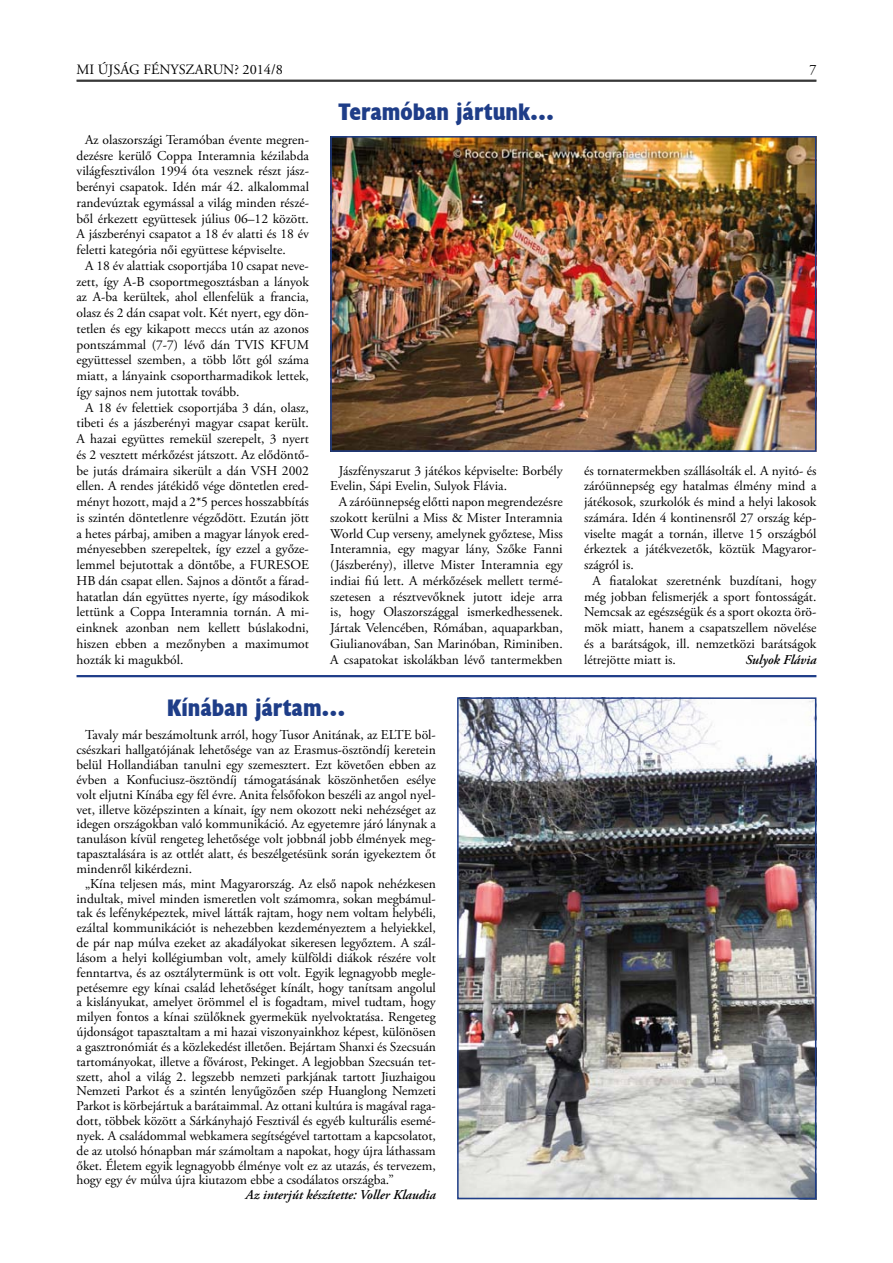
<style>
.page{position:relative;width:893px;height:1263px;background:#fff}
.page>*{position:absolute;margin:0;border:0;box-sizing:border-box;transform-origin:0 0}
.t1{font:24px "Husa HU";color:#1e3d88}
.t2{font:14.25px "Adobe Garamond Pro";color:#000}
.t3{font:13.5px/15.8px "Adobe Garamond Pro";color:#000;text-align:justify}
.t4{font:italic 600 13.5px "Adobe Garamond Pro";color:#000}
</style>
<div class="page">
<hr style="left:77px;top:80px;width:739px;height:1px;background:#000">
<hr style="left:77px;top:81px;width:739px;height:1px;background:#000">
<img style="left:333px;top:139px;width:480px;height:310px">
<div style="left:330px;top:136px;width:486px;height:316px;border:2px solid #1e3d88"></div>
<hr style="left:77px;top:675px;width:739px;height:2px;background:#1e3d88">
<img style="left:460px;top:700px;width:353px;height:496px">
<div style="left:457px;top:697px;width:359px;height:502px;border:2px solid #1e3d88"></div>
<p class="t2" style="left:77px;top:61px;width:208px">MI ÚJSÁG FÉNYSZARUN? 2014/8</p>
<p class="t2" style="left:809px;top:61px;width:9px">7</p>
<h1 class="t1" style="left:339px;top:97px;width:217px">Teramóban jártunk…</h1>
<p class="t3" style="left:77px;top:132px;width:234px;text-indent:9px">Az olaszországi Teramóban évente megren&shy;dezésre kerülő Coppa Interamnia kézilabda világfesztiválon 1994 óta vesznek részt jász&shy;berényi csapatok. Idén már 42. alkalommal randevúztak egymással a világ minden részé&shy;ből érkezett együttesek július 06–12 között.<br>A jászberényi csapatot a 18 év alatti és 18 év feletti kategória női együttese képviselte.</p>
<p class="t3" style="left:77px;top:258px;width:234px;text-indent:9px">A 18 év alattiak csoportjába 10 csapat neve&shy;zett, így A-B csoportmegosztásban a lányok az A-ba kerültek, ahol ellenfelük a francia, olasz és 2 dán csapat volt. Két nyert, egy dön&shy;tetlen és egy kikapott meccs után az azonos pontszámmal (7-7) lévő dán TVIS KFUM együttessel szemben, a több lőtt gól száma miatt, a lányaink csoportharmadikok lettek, így sajnos nem jutottak tovább.</p>
<p class="t3" style="left:77px;top:400px;width:234px;text-indent:9px">A 18 év felettiek csoportjába 3 dán, olasz, tibeti és a jászberényi magyar csapat került.<br>A hazai együttes remekül szerepelt, 3 nyert és 2 vesztett mérkőzést játszott. Az elődöntő&shy;be jutás drámaira sikerült a dán VSH 2002 ellen. A rendes játékidő vége döntetlen ered&shy;ményt hozott, majd a 2*5 perces hosszabbítás is szintén döntetlenre végződött. Ezután jött a hetes párbaj, amiben a magyar lányok ered&shy;ményesebben szerepeltek, így ezzel a győze&shy;lemmel bejutottak a döntőbe, a FURESOE HB dán csapat ellen. Sajnos a döntőt a fárad&shy;hatatlan dán együttes nyerte, így másodikok lettünk a Coppa Interamnia tornán. A mi&shy;einknek azonban nem kellett búslakodni, hiszen ebben a mezőnyben a maximumot hozták ki magukból.</p>
<p class="t3" style="left:330px;top:463px;width:234px;text-indent:9px">Jászfényszarut 3 játékos képviselte: Borbély<br>Evelin, Sápi Evelin, Sulyok Flávia.</p>
<p class="t3" style="left:330px;top:494px;width:234px;text-indent:9px">A záróünnepség előtti napon megrendezésre szokott kerülni a Miss &amp; Mister Interamnia World Cup verseny, amelynek győztese, Miss Interamnia, egy magyar lány, Szőke Fanni (Jászberény), illetve Mister Interamnia egy indiai fiú lett. A mérkőzések mellett termé&shy;szetesen a résztvevőknek jutott ideje arra is, hogy Olaszországgal ismerkedhessenek.<br>Jártak Velencében, Rómában, aquaparkban, Giulianovában, San Marinóban, Riminiben.<br>A csapatokat iskolákban lévő tantermekben</p>
<h1 class="t1" style="left:167px;top:692px;width:180px">Kínában jártam…</h1>
<p class="t3" style="left:77px;top:728px;width:361px;line-height:14.9px;text-indent:9px">Tavaly már beszámoltunk arról, hogy Tusor Anitának, az ELTE böl&shy;csészkari hallgatójának lehetősége van az Erasmus-ösztöndíj keretein belül Hollandiában tanulni egy szemesztert. Ezt követően ebben az évben a Konfuciusz-ösztöndíj támogatásának köszönhetően esélye volt eljutni Kínába egy fél évre. Anita felsőfokon beszéli az angol nyel&shy;vet, illetve középszinten a kínait, így nem okozott neki nehézséget az idegen országokban való kommunikáció. Az egyetemre járó lánynak a tanuláson kívül rengeteg lehetősége volt jobbnál jobb élmények meg&shy;tapasztalására is az ottlét alatt, és beszélgetésünk során igyekeztem őt mindenről kikérdezni.</p>
<p class="t3" style="left:77px;top:876px;width:361px;line-height:14.9px;text-indent:9px">„Kína teljesen más, mint Magyarország. Az első napok nehézkesen indultak, mivel minden ismeretlen volt számomra, sokan megbámul&shy;tak és lefényképeztek, mivel látták rajtam, hogy nem voltam helybéli, ezáltal kommunikációt is nehezebben kezdeményeztem a helyiekkel, de pár nap múlva ezeket az akadályokat sikeresen legyőztem. A szál&shy;lásom a helyi kollégiumban volt, amely külföldi diákok részére volt fenntartva, és az osztálytermünk is ott volt. Egyik legnagyobb megle&shy;petésemre egy kínai család lehetőséget kínált, hogy tanítsam angolul a kislányukat, amelyet örömmel el is fogadtam, mivel tudtam, hogy milyen fontos a kínai szülőknek gyermekük nyelvoktatása. Rengeteg újdonságot tapasztaltam a mi hazai viszonyainkhoz képest, különösen a gasztronómiát és a közlekedést illetően. Bejártam Shanxi és Szecsuán tartományokat, illetve a fővárost, Pekinget. A legjobban Szecsuán tet&shy;szett, ahol a világ 2. legszebb nemzeti parkjának tartott Jiuzhaigou Nemzeti Parkot és a szintén lenyűgözően szép Huanglong Nemzeti Parkot is körbejártuk a barátaimmal. Az ottani kultúra is magával raga&shy;dott, többek között a Sárkányhajó Fesztivál és egyéb kulturális esemé&shy;nyek. A családommal webkamera segítségével tartottam a kapcsolatot, de az utolsó hónapban már számoltam a napokat, hogy újra láthassam őket. Életem egyik legnagyobb élménye volt ez az utazás, és tervezem, hogy egy év múlva újra kiutazom ebbe a csodálatos országba.”</p>
<p class="t4" style="left:245px;top:1187px;width:192px">Az interjút készítette: Voller Klaudia</p>
<p class="t3" style="left:584px;top:463px;width:234px">és tornatermekben szállásolták el. A nyitó- és záróünnepség egy hatalmas élmény mind a játékosok, szurkolók és mind a helyi lakosok számára. Idén 4 kontinensről 27 ország kép&shy;viselte magát a tornán, illetve 15 országból érkeztek a játékvezetők, köztük Magyaror&shy;szágról is.</p>
<p class="t3" style="left:584px;top:573px;width:234px;text-indent:9px">A fiatalokat szeretnénk buzdítani, hogy még jobban felismerjék a sport fontosságát.<br>Nemcsak az egészségük és a sport okozta örö&shy;mök miatt, hanem a csapatszellem növelése és a barátságok, ill. nemzetközi barátságok létrejötte miatt is.</p>
<p class="t4" style="left:745px;top:652px;width:73px">Sulyok Flávia</p>
</div>
